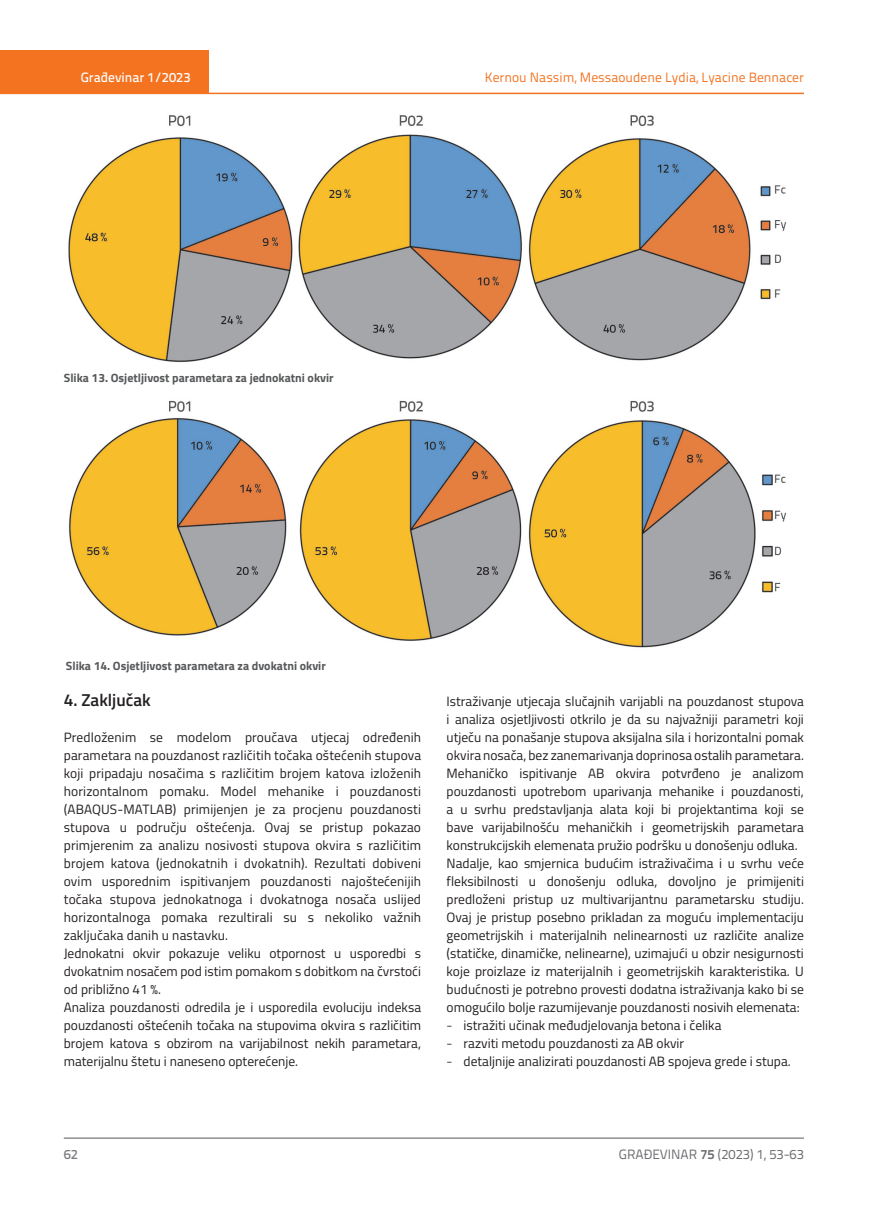
<style>
.page{position:relative;width:872px;height:1212px;background:#fff}
.page>*{position:absolute;margin:0;border:0;box-sizing:border-box;transform-origin:0 0}
.t1{font:600 17.25px "Titillium";color:#231f20}
.t2{font:13.5px/18px "Titillium";color:#231f20}
.t3{font:13.5px "Titillium Text 22 L";color:#f47321}
.t4{font:13.5px "Titillium Text 22 L";color:#6c6d70}
.t5{font:500 13.5px "Titillium Text 22 L";color:#fff}
.t6{font:500 13.5px "Titillium Text 22 L";color:#787a7d}
.t7{font:700 12px "Titillium";color:#57585a}
.s1{font-family:"Titillium Text 22 L";font-weight:300}
.s2{font-weight:700}
</style>
<div class="page">
<div style="left:0;top:50px;width:208px;height:44px;background:#f47321"></div>
<hr style="left:0;top:93px;width:804px;height:1px;background:#f47321">
<hr style="left:64px;top:1138px;width:740px;height:1px;background:#57585a">
<img style="left:68px;top:115px;width:718px;height:247px">
<img style="left:69px;top:400px;width:717px;height:248px">
<p class="t5" style="left:81px;top:67px;width:111px">Građevinar 1/2023</p>
<p class="t3" style="left:485px;top:68px;width:321px">Kernou Nassim, Messaoudene Lydia, Lyacine Bennacer</p>
<p class="t7" style="left:64px;top:368px;width:271px">Slika 13. Osjetljivost parametara za jednokatni okvir</p>
<p class="t7" style="left:66px;top:657px;width:261px">Slika 14. Osjetljivost parametara za dvokatni okvir</p>
<p class="t1" style="left:64px;top:687px;width:89px">4. Zaključak</p>
<p class="t2" style="left:64px;top:728px;width:359px">Predloženim se modelom proučava utjecaj određenih parametara na pouzdanost različitih točaka oštećenih stupova koji pripadaju nosačima s različitim brojem katova izloženih horizontalnom pomaku. Model mehanike i pouzdanosti (ABAQUS-MATLAB) primijenjen je za procjenu pouzdanosti stupova u području oštećenja. Ovaj se pristup pokazao primjerenim za analizu nosivosti stupova okvira s različitim brojem katova (jednokatnih i dvokatnih). Rezultati dobiveni ovim usporednim ispitivanjem pouzdanosti najoštećenijih točaka stupova jednokatnoga i dvokatnoga nosača uslijed horizontalnoga pomaka rezultirali su s nekoliko važnih zaključaka danih u nastavku.<br>Jednokatni okvir pokazuje veliku otpornost u usporedbi s dvokatnim nosačem pod istim pomakom s dobitkom na čvrstoći od približno 41 %.<br>Analiza pouzdanosti odredila je i usporedila evoluciju indeksa pouzdanosti oštećenih točaka na stupovima okvira s različitim brojem katova s obzirom na varijabilnost nekih parametara, materijalnu štetu i naneseno opterećenje.</p>
<p class="t2" style="left:446px;top:692px;width:359px">Istraživanje utjecaja slučajnih varijabli na pouzdanost stupova i analiza osjetljivosti otkrilo je da su najvažniji parametri koji utječu na ponašanje stupova aksijalna sila i horizontalni pomak okvira nosača, bez zanemarivanja doprinosa ostalih parametara.<br>Mehaničko ispitivanje AB okvira potvrđeno je analizom pouzdanosti upotrebom uparivanja mehanike i pouzdanosti, a u svrhu predstavljanja alata koji bi projektantima koji se bave varijabilnošću mehaničkih i geometrijskih parametara konstrukcijskih elemenata pružio podršku u donošenju odluka.<br>Nadalje, kao smjernica budućim istraživačima i u svrhu veće fleksibilnosti u donošenju odluka, dovoljno je primijeniti predloženi pristup uz multivarijantnu parametarsku studiju.<br>Ovaj je pristup posebno prikladan za moguću implementaciju geometrijskih i materijalnih nelinearnosti uz različite analize (statičke, dinamičke, nelinearne), uzimajući u obzir nesigurnosti koje proizlaze iz materijalnih i geometrijskih karakteristika. U budućnosti je potrebno provesti dodatna istraživanja kako bi se omogućilo bolje razumijevanje pouzdanosti nosivih elemenata:</p>
<p class="t2" style="left:446px;top:1016px;width:276px"><span class="s1">-</span> istražiti učinak međudjelovanja betona i čelika</p>
<p class="t2" style="left:446px;top:1034px;width:239px"><span class="s1">-</span> razviti metodu pouzdanosti za AB okvir</p>
<p class="t2" style="left:446px;top:1052px;width:345px"><span class="s1">-</span> detaljnije analizirati pouzdanosti AB spojeva grede i stupa.</p>
<p class="t6" style="left:64px;top:1144px;width:16px">62</p>
<p class="t4" style="left:619px;top:1144px;width:186px">GRAĐEVINAR <span class="s2">75</span> (2023) 1, 53-63</p>
</div>
